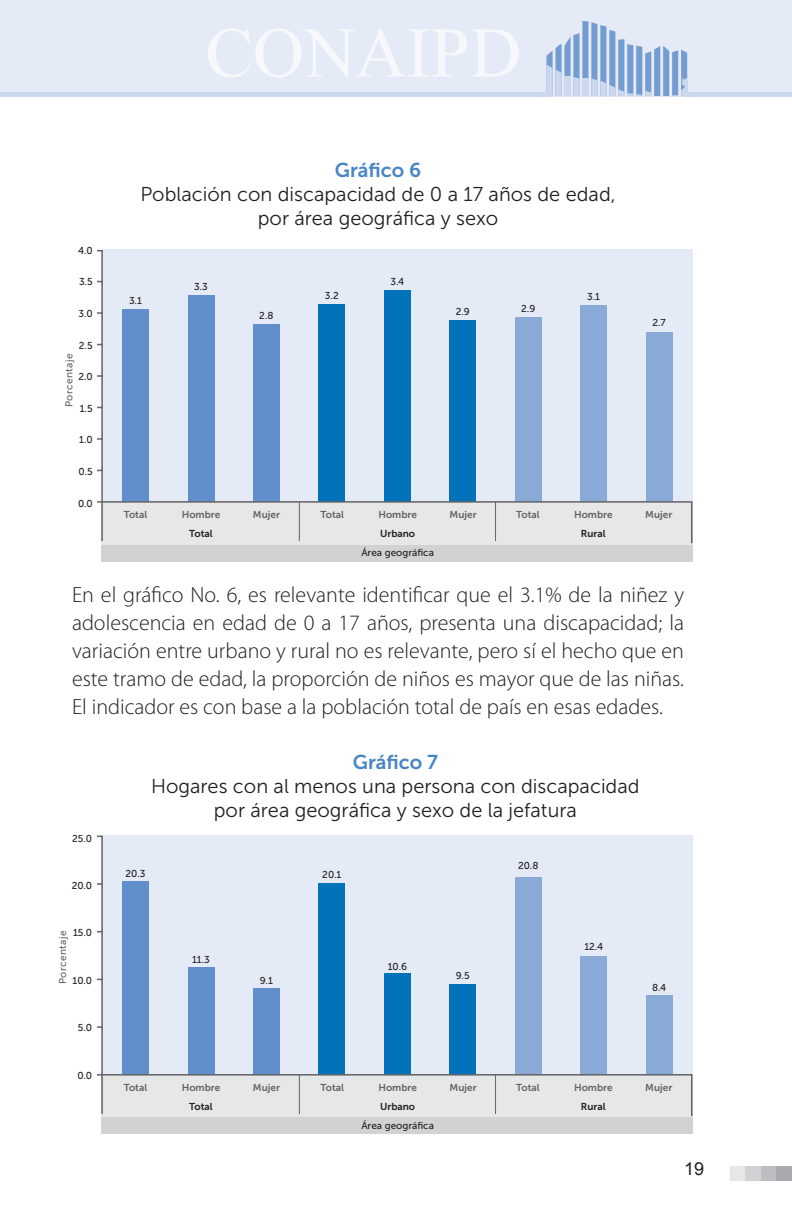
<style>
.page{position:relative;width:792px;height:1224px;background:#fff}
.page>*{position:absolute;margin:0;border:0;box-sizing:border-box;transform-origin:0 0}
.t1{font:300 22px/28px "Myriad Pro";color:#231f20;text-align:justify}
.t2{font:20px/24px "Museo Sans 300";color:#231f20;text-align:center}
.t3{font:20px "Museo Sans 700";color:#4885c5}
.t4{font:18px "Arial";color:#231f20}
.t5{font:10px "Museo Sans 500";color:#231f20}
.t6{font:10px "Museo Sans 700";color:#636366}
.t7{font:10px "Museo Sans 700";color:#231f20}
.t8{font:10px "Museo Sans 500";letter-spacing:.04em;color:#636366}
</style>
<div class="page">
<div style="left:0;top:0;width:792px;height:96px;background:#e4ebf6"></div>
<div style="left:582px;top:21px;width:6px;height:75px;background:#749cd1"></div>
<svg style="left:546px;top:33px;width:34px;height:63px"></svg>
<div style="left:582px;top:78px;width:6px;height:18px;background:#ccd8ed"></div>
<svg style="left:591px;top:22px;width:96px;height:74px"></svg>
<hr style="left:0;top:92px;width:551px;height:4px;background:#ccd8ed">
<hr style="left:685px;top:92px;width:107px;height:4px;background:#ccd8ed">
<div style="left:730px;top:1167px;width:15px;height:14px;background:#e6e7e9"></div>
<div style="left:745px;top:1167px;width:16px;height:14px;background:#d1d2d4"></div>
<div style="left:761px;top:1167px;width:15px;height:14px;background:#bcbdc0"></div>
<div style="left:776px;top:1167px;width:16px;height:14px;background:#a8a9ad"></div>
<svg style="left:208px;top:28px;width:311px;height:50px"></svg>
<div style="left:101px;top:1118px;width:592px;height:16px;background:#d1d2d4"></div>
<svg style="left:97px;top:835px;width:596px;height:283px;background:#c8d8ea"></svg>
<div style="left:101px;top:545px;width:592px;height:16px;background:#d1d2d4"></div>
<svg style="left:97px;top:249px;width:596px;height:296px;background:#bcd1e7"></svg>
<p class="t5" style="left:78px;top:245px;width:16px">4.0</p>
<p class="t5" style="left:79px;top:276px;width:15px">3.5</p>
<p class="t5" style="left:79px;top:308px;width:16px">3.0</p>
<p class="t5" style="left:79px;top:340px;width:15px">2.5</p>
<p class="t5" style="left:78px;top:371px;width:16px">2.0</p>
<p class="t5" style="left:80px;top:403px;width:15px">1.5</p>
<p class="t5" style="left:79px;top:434px;width:15px">1.0</p>
<p class="t5" style="left:79px;top:466px;width:16px">0.5</p>
<p class="t5" style="left:78px;top:498px;width:16px">0.0</p>
<p class="t8" style="left:64px;top:407px;width:55px;rotate:-90deg">Porcentaje</p>
<p class="t3" style="left:335px;top:159px;width:88px">Gráfico 6</p>
<p class="t2" style="left:140px;top:182px;width:477px">Población con discapacidad de 0 a 17 años de edad, por área geográfica y sexo</p>
<p class="t5" style="left:129px;top:295px;width:15px">3.1</p>
<p class="t5" style="left:194px;top:281px;width:15px">3.3</p>
<p class="t5" style="left:259px;top:310px;width:16px">2.8</p>
<p class="t5" style="left:325px;top:290px;width:15px">3.2</p>
<p class="t5" style="left:391px;top:276px;width:15px">3.4</p>
<p class="t5" style="left:456px;top:306px;width:16px">2.9</p>
<p class="t5" style="left:521px;top:303px;width:16px">2.9</p>
<p class="t5" style="left:587px;top:291px;width:15px">3.1</p>
<p class="t5" style="left:652px;top:317px;width:15px">2.7</p>
<p class="t6" style="left:124px;top:509px;width:25px">Total</p>
<p class="t6" style="left:182px;top:509px;width:40px">Hombre</p>
<p class="t6" style="left:253px;top:509px;width:29px">Mujer</p>
<p class="t7" style="left:189px;top:528px;width:25px">Total</p>
<p class="t6" style="left:321px;top:509px;width:25px">Total</p>
<p class="t6" style="left:378px;top:509px;width:40px">Hombre</p>
<p class="t6" style="left:450px;top:509px;width:29px">Mujer</p>
<p class="t7" style="left:380px;top:528px;width:37px">Urbano</p>
<p class="t5" style="left:361px;top:547px;width:74px">Área geográfica</p>
<p class="t6" style="left:516px;top:509px;width:25px">Total</p>
<p class="t6" style="left:574px;top:509px;width:40px">Hombre</p>
<p class="t6" style="left:645px;top:509px;width:29px">Mujer</p>
<p class="t7" style="left:581px;top:528px;width:26px">Rural</p>
<p class="t1" style="left:72px;top:581px;width:614px">En el gráfico No. 6, es relevante identificar que el 3.1% de la niñez y adolescencia en edad de 0 a 17 años, presenta una discapacidad; la variación entre urbano y rural no es relevante, pero sí el hecho que en este tramo de edad, la proporción de niños es mayor que de las niñas.<br>El indicador es con base a la población total de país en esas edades.</p>
<p class="t3" style="left:353px;top:751px;width:87px">Gráfico 7</p>
<p class="t2" style="left:151px;top:774px;width:490px">Hogares con al menos una persona con discapacidad por área geográfica y sexo de la jefatura</p>
<p class="t5" style="left:72px;top:833px;width:21px">25.0</p>
<p class="t5" style="left:72px;top:880px;width:22px">20.0</p>
<p class="t5" style="left:73px;top:927px;width:21px">15.0</p>
<p class="t8" style="left:57px;top:984px;width:55px;rotate:-90deg">Porcentaje</p>
<p class="t5" style="left:73px;top:975px;width:21px">10.0</p>
<p class="t5" style="left:78px;top:1022px;width:16px">5.0</p>
<p class="t5" style="left:77px;top:1070px;width:16px">0.0</p>
<p class="t5" style="left:126px;top:868px;width:22px">20.3</p>
<p class="t5" style="left:192px;top:954px;width:19px">11.3</p>
<p class="t5" style="left:260px;top:975px;width:15px">9.1</p>
<p class="t6" style="left:124px;top:1082px;width:25px">Total</p>
<p class="t6" style="left:182px;top:1082px;width:40px">Hombre</p>
<p class="t6" style="left:253px;top:1082px;width:29px">Mujer</p>
<p class="t7" style="left:189px;top:1101px;width:25px">Total</p>
<p class="t5" style="left:322px;top:869px;width:21px">20.1</p>
<p class="t5" style="left:388px;top:961px;width:21px">10.6</p>
<p class="t5" style="left:456px;top:970px;width:15px">9.5</p>
<p class="t6" style="left:321px;top:1082px;width:25px">Total</p>
<p class="t6" style="left:378px;top:1082px;width:40px">Hombre</p>
<p class="t6" style="left:450px;top:1082px;width:29px">Mujer</p>
<p class="t7" style="left:380px;top:1101px;width:37px">Urbano</p>
<p class="t5" style="left:361px;top:1120px;width:74px">Área geográfica</p>
<p class="t5" style="left:518px;top:860px;width:22px">20.8</p>
<p class="t5" style="left:584px;top:941px;width:20px">12.4</p>
<p class="t5" style="left:652px;top:982px;width:16px">8.4</p>
<p class="t6" style="left:516px;top:1082px;width:25px">Total</p>
<p class="t6" style="left:574px;top:1082px;width:40px">Hombre</p>
<p class="t6" style="left:645px;top:1082px;width:29px">Mujer</p>
<p class="t7" style="left:581px;top:1101px;width:26px">Rural</p>
<p class="t4" style="left:684px;top:1157px;width:22px">19</p>
</div>
